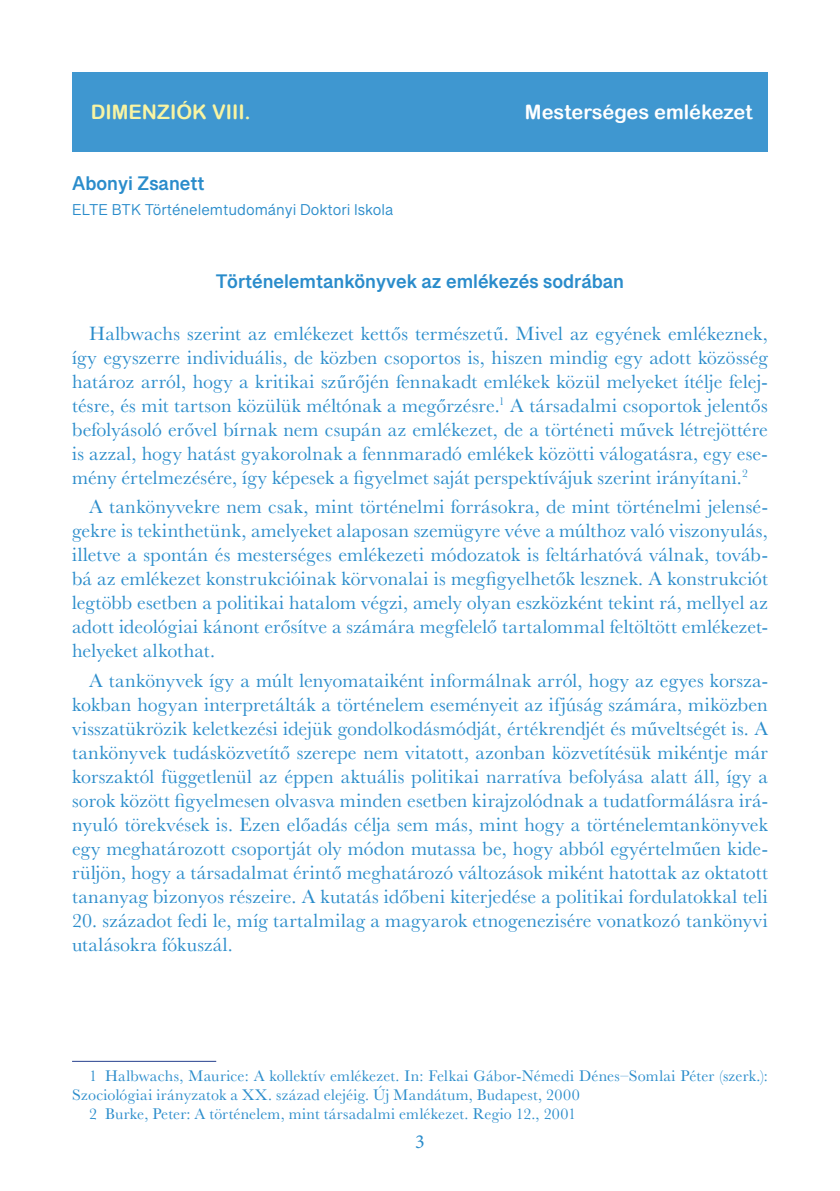
<style>
.page{position:relative;width:840px;height:1191px;background:#fff}
.page>*{position:absolute;margin:0;border:0;box-sizing:border-box;transform-origin:0 0}
.t1{font:20px/24px "Baskerville";letter-spacing:.005em;color:#2a8ccb;text-align:justify}
.t2{font:700 20px "Grantha Sangam MN";color:#2a8ccb}
.t3{font:20px "Arial Rounded MT Bold";color:#fff}
.t4{font:20px "Arial Rounded MT Bold";color:#f8f4a2}
.t5{font:20px "Minion Pro";color:#2a8ccb}
.t6{font:16px "Baskerville";letter-spacing:.015em;color:#2a8ccb}
.t7{font:16px "Grantha Sangam MN";color:#2a8ccb}
</style>
<div class="page">
<div style="left:72px;top:72px;width:695px;height:79px;background:#3f97d0"></div>
<hr style="left:72px;top:1061px;width:144px;height:1px;background:#253f8e">
<p class="t4" style="left:91px;top:100px;width:161px">DIMENZIÓK VIII.</p>
<p class="t3" style="left:524px;top:100px;width:229px">Mesterséges emlékezet</p>
<p class="t2" style="left:72px;top:172px;width:134px">Abonyi Zsanett</p>
<p class="t7" style="left:72px;top:200px;width:323px">ELTE BTK Történelemtudományi Doktori Iskola</p>
<p class="t2" style="left:216px;top:269px;width:409px">Történelemtankönyvek az emlékezés sodrában</p>
<p class="t1" style="left:72px;top:321px;width:697px;text-indent:17px">Halbwachs szerint az emlékezet kettős természetű. Mivel az egyének emlékeznek, így egyszerre individuális, de közben csoportos is, hiszen mindig egy adott közösség határoz arról, hogy a kritikai szűrőjén fennakadt emlékek közül melyeket ítélje felej&shy;tésre, és mit tartson közülük méltónak a megőrzésre.<sup>1</sup> A társadalmi csoportok jelentős befolyásoló erővel bírnak nem csupán az emlékezet, de a történeti művek létrejöttére is azzal, hogy hatást gyakorolnak a fennmaradó emlékek közötti válogatásra, egy ese&shy;mény értelmezésére, így képesek a figyelmet saját perspektívájuk szerint irányítani.<sup>2</sup></p>
<p class="t1" style="left:72px;top:495px;width:697px;text-indent:17px">A tankönyvekre nem csak, mint történelmi forrásokra, de mint történelmi jelensé&shy;gekre is tekinthetünk, amelyeket alaposan szemügyre véve a múlthoz való viszonyulás, illetve a spontán és mesterséges emlékezeti módozatok is feltárhatóvá válnak, továb&shy;bá az emlékezet konstrukcióinak körvonalai is megfigyelhetők lesznek. A konstrukciót legtöbb esetben a politikai hatalom végzi, amely olyan eszközként tekint rá, mellyel az adott ideológiai kánont erősítve a számára megfelelő tartalommal feltöltött emlékezet&shy;helyeket alkothat.</p>
<p class="t1" style="left:72px;top:669px;width:697px;text-indent:17px">A tankönyvek így a múlt lenyomataiként informálnak arról, hogy az egyes korsza&shy;kokban hogyan interpretálták a történelem eseményeit az ifjúság számára, miközben visszatükrözik keletkezési idejük gondolkodásmódját, értékrendjét és műveltségét is. A tankönyvek tudásközvetítő szerepe nem vitatott, azonban közvetítésük mikéntje már korszaktól függetlenül az éppen aktuális politikai narratíva befolyása alatt áll, így a sorok között figyelmesen olvasva minden esetben kirajzolódnak a tudatformálásra irá&shy;nyuló törekvések is. Ezen előadás célja sem más, mint hogy a történelemtankönyvek egy meghatározott csoportját oly módon mutassa be, hogy abból egyértelműen kide&shy;rüljön, hogy a társadalmat érintő meghatározó változások miként hatottak az oktatott tananyag bizonyos részeire. A kutatás időbeni kiterjedése a politikai fordulatokkal teli</p>
<p class="t1" style="left:72px;top:909px;width:697px">20. századot fedi le, míg tartalmilag a magyarok etnogenezisére vonatkozó tankönyvi utalásokra fókuszál.</p>
<p class="t6" style="left:89px;top:1065px;width:680px">1 Halbwachs, Maurice: A kollektív emlékezet. In: Felkai Gábor-Némedi Dénes–Somlai Péter (szerk.):</p>
<p class="t6" style="left:72px;top:1084px;width:509px">Szociológiai irányzatok a XX. század elejéig. Új Mandátum, Budapest, 2000</p>
<p class="t6" style="left:89px;top:1103px;width:488px">2 Burke, Peter: A történelem, mint társadalmi emlékezet. Regio 12., 2001</p>
<p class="t5" style="left:415px;top:1128px;width:11px">3</p>
</div>
